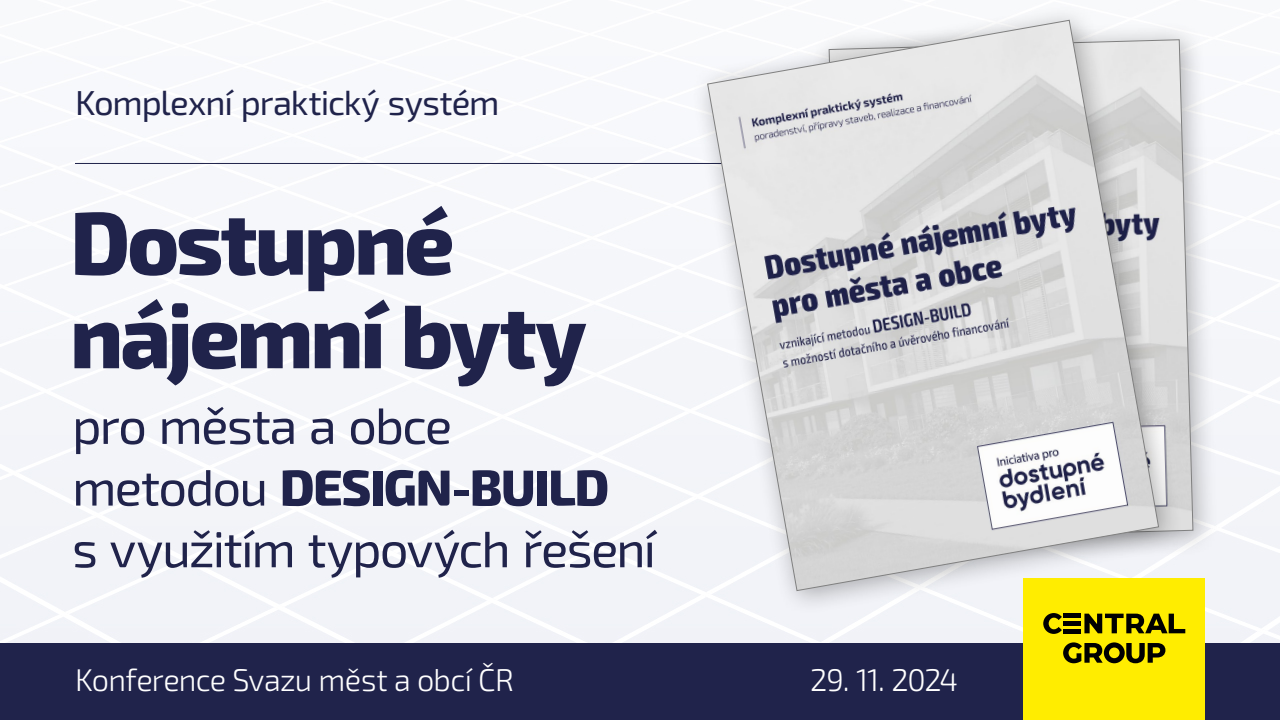
<style>
.page{position:relative;width:1280px;height:720px;background:#fff}
.page>*{position:absolute;margin:0;border:0;box-sizing:border-box;transform-origin:0 0}
.t1{font:800 89.3px/93.6px "Exo 2";letter-spacing:-.035em;color:#20234b}
.t2{font:50.6px/61.7px "Exo 2";letter-spacing:-.035em;color:#20234b}
.t3{font:34.6px "Exo 2";letter-spacing:-.03em;color:#20234b}
.t4{font:300 31.4px "Exo 2";letter-spacing:-.02em;color:#fff}
.s1{font-weight:800}
</style>
<div class="page">
<img style="left:0;top:135px;width:1280px;height:508px">
<hr style="left:75px;top:163px;width:903px;height:1px;background:#20234b">
<div style="left:811px;top:21px;width:408px;height:546px;background:#000;opacity:.3"></div>
<svg style="left:1184px;top:39px;width:9px;height:502px;background:#cfcfd1"></svg>
<div style="left:691px;top:3px;width:493px;height:613px;background:#000;opacity:.3"></div>
<svg style="left:707px;top:20px;width:452px;height:571px"></svg>
<div style="left:0;top:643px;width:1280px;height:77px;background:#20234b"></div>
<div style="left:1024px;top:579px;width:181px;height:141px;background:#ffed00"></div>
<svg style="left:1043px;top:613px;width:19px;height:21px"></svg>
<svg style="left:1063px;top:642px;width:102px;height:21px"></svg>
<hr style="left:1064px;top:614px;width:17px;height:4px;background:#000">
<div style="left:1064px;top:621px;width:17px;height:5px;background:#000"></div>
<hr style="left:1064px;top:629px;width:17px;height:4px;background:#000">
<svg style="left:1084px;top:614px;width:101px;height:19px"></svg>
<p class="t3" style="left:75px;top:78px;width:426px">Komplexní praktický systém</p>
<h1 class="t1" style="left:70px;top:191px;width:518px">Dostupné nájemní byty</h1>
<p class="t2" style="left:72px;top:393px;width:585px">pro města a obce metodou <span class="s1">DESIGN-BUILD<br></span>s využitím typových řešení</p>
<p class="t4" style="left:75px;top:659px;width:440px">Konference Svazu měst a obcí ČR</p>
<p class="t4" style="left:810px;top:659px;width:150px">29. 11. 2024</p>
</div>
